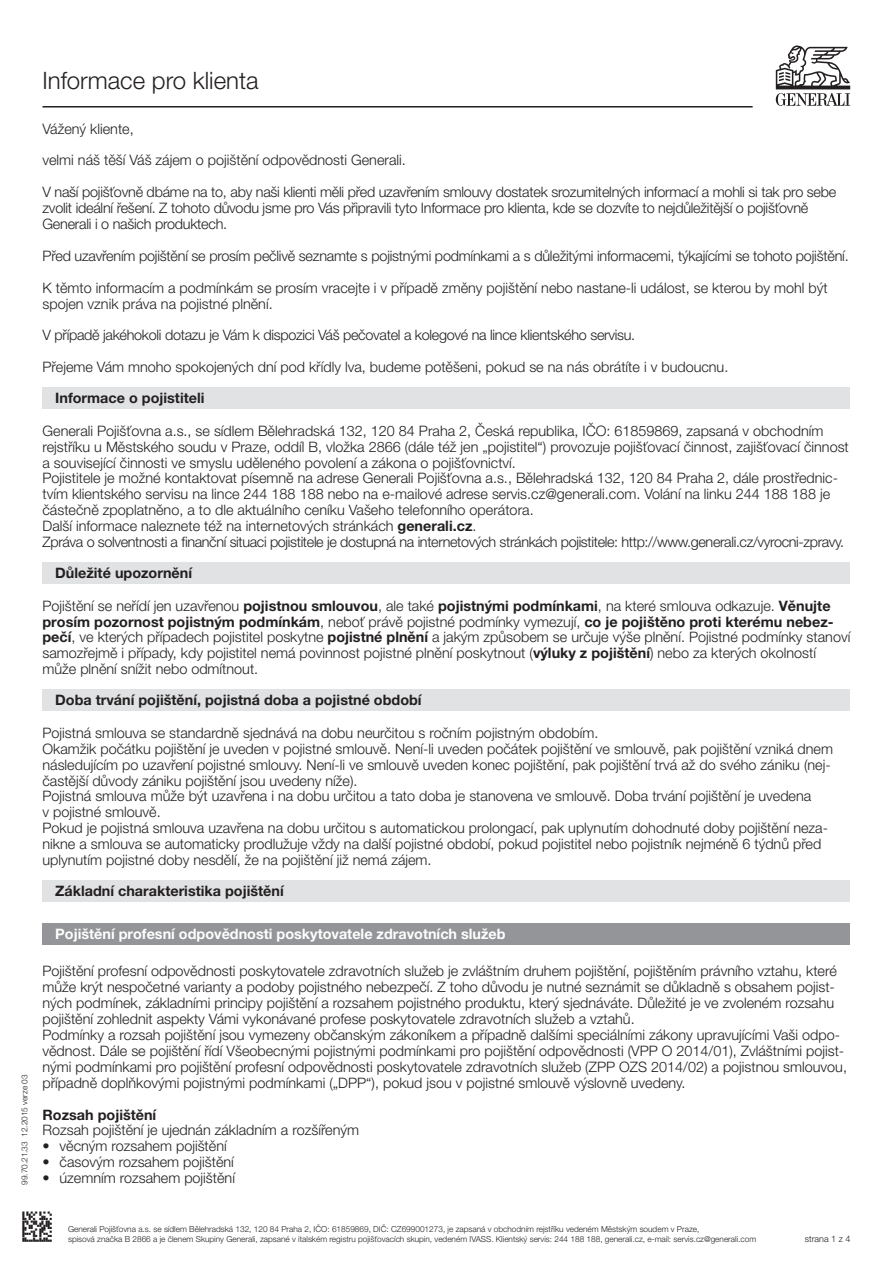
<style>
.page{position:relative;width:893px;height:1263px;background:#fff}
.page>*{position:absolute;margin:0;border:0;box-sizing:border-box;transform-origin:0 0}
.t1{font:300 24px "Helvetica Neue LT Pro";color:#231f20}
.t2{font:300 14.4px/15.9px "Helvetica Neue LT Pro";color:#231f20}
.t3{font:700 14.4px "Helvetica Neue LT Pro";color:#231f20}
.t4{font:300 14.4px "Helvetica Neue LT Pro";letter-spacing:-.02em;color:#231f20}
.t5{font:700 14.4px "Helvetica Neue LT Pro";color:#fff}
.t6{font:300 9px "Helvetica Neue LT Pro";color:#231f20}
.t7{font:8.4px/8.4px "ID Automation 2 D";color:#231f20;text-align:justify}
.t8{font:300 8.25px/9.8px "Helvetica Neue LT Pro";color:#231f20}
.s1{font-weight:700}
</style>
<div class="page">
<div style="left:43px;top:387px;width:807px;height:21px;background:#e1e2e4"></div>
<div style="left:43px;top:562px;width:807px;height:21px;background:#e1e2e4"></div>
<div style="left:43px;top:689px;width:807px;height:21px;background:#e1e2e4"></div>
<div style="left:43px;top:880px;width:807px;height:21px;background:#e1e2e4"></div>
<div style="left:43px;top:923px;width:807px;height:21px;background:#939598"></div>
<hr style="left:43px;top:106px;width:710px;height:2px;background:#231f20">
<svg style="left:776px;top:45px;width:74px;height:61px"></svg>
<p class="t8" style="left:20px;top:1185px;width:112px;rotate:-90deg">99.70.21.33 12.2015 verze 03</p>
<h1 class="t1" style="left:43px;top:66px;width:218px">Informace pro klienta</h1>
<p class="t2" style="left:43px;top:120px;width:93px">Vážený kliente,</p>
<p class="t2" style="left:43px;top:152px;width:365px">velmi náš těší Váš zájem o pojištění odpovědnosti Generali.</p>
<p class="t2" style="left:43px;top:184px;width:795px">V naší pojišťovně dbáme na to, aby naši klienti měli před uzavřením smlouvy dostatek srozumitelných informací a mohli si tak pro sebe zvolit ideální řešení. Z tohoto důvodu jsme pro Vás připravili tyto Informace pro klienta, kde se dozvíte to nejdůležitější o pojišťovně<br>Generali i o našich produktech.</p>
<p class="t2" style="left:43px;top:247px;width:808px">Před uzavřením pojištění se prosím pečlivě seznamte s pojistnými podmínkami a s důležitými informacemi, týkajícími se tohoto pojištění.</p>
<p class="t2" style="left:43px;top:279px;width:787px">K těmto informacím a podmínkám se prosím vracejte i v případě změny pojištění nebo nastane-li událost, se kterou by mohl být spojen vznik práva na pojistné plnění.</p>
<p class="t4" style="left:43px;top:326px;width:594px">V případě jakéhokoli dotazu je Vám k dispozici Váš pečovatel a kolegové na lince klientského servisu.</p>
<p class="t2" style="left:43px;top:359px;width:687px">Přejeme Vám mnoho spokojených dní pod křídly lva, budeme potěšeni, pokud se na nás obrátíte i v budoucnu.</p>
<p class="t3" style="left:55px;top:389px;width:151px">Informace o pojistiteli</p>
<p class="t2" style="left:43px;top:422px;width:808px">Generali Pojišťovna a.s., se sídlem Bělehradská 132, 120 84 Praha 2, Česká republika, IČO: 61859869, zapsaná v obchodním rejstříku u Městského soudu v Praze, oddíl B, vložka 2866 (dále též jen „pojistitel“) provozuje pojišťovací činnost, zajišťovací činnost a související činnosti ve smyslu uděleného povolení a zákona o pojišťovnictví.<br>Pojistitele je možné kontaktovat písemně na adrese Generali Pojišťovna a.s., Bělehradská 132, 120 84 Praha 2, dále prostřednic&shy;tvím klientského servisu na lince 244 188 188 nebo na e-mailové adrese servis.cz@generali.com. Volání na linku 244 188 188 je částečně zpoplatněno, a to dle aktuálního ceníku Vašeho telefonního operátora.<br>Další informace naleznete též na internetových stránkách <span class="s1">generali.cz</span>.<br>Zpráva o solventnosti a finanční situaci pojistitele je dostupná na internetových stránkách pojistitele: http://www.generali.cz/vyrocni-zpravy.</p>
<p class="t3" style="left:55px;top:564px;width:138px">Důležité upozornění</p>
<p class="t2" style="left:43px;top:597px;width:809px">Pojištění se neřídí jen uzavřenou <span class="s1">pojistnou smlouvou</span>, ale také <span class="s1">pojistnými podmínkami</span>, na které smlouva odkazuje. <span class="s1">Věnujte prosím pozornost pojistným podmínkám</span>, neboť právě pojistné podmínky vymezují, <span class="s1">co je pojištěno proti kterému nebez&shy;pečí</span>, ve kterých případech pojistitel poskytne <span class="s1">pojistné plnění</span> a jakým způsobem se určuje výše plnění. Pojistné podmínky stanoví samozřejmě i případy, kdy pojistitel nemá povinnost pojistné plnění poskytnout (<span class="s1">výluky z pojištění</span>) nebo za kterých okolností může plnění snížit nebo odmítnout.</p>
<p class="t3" style="left:55px;top:691px;width:368px">Doba trvání pojištění, pojistná doba a pojistné období</p>
<p class="t2" style="left:43px;top:724px;width:792px">Pojistná smlouva se standardně sjednává na dobu neurčitou s ročním pojistným obdobím.<br>Okamžik počátku pojištění je uveden v pojistné smlouvě. Není-li uveden počátek pojištění ve smlouvě, pak pojištění vzniká dnem následujícím po uzavření pojistné smlouvy. Není-li ve smlouvě uveden konec pojištění, pak pojištění trvá až do svého zániku (nej&shy;častější důvody zániku pojištění jsou uvedeny níže).<br>Pojistná smlouva může být uzavřena i na dobu určitou a tato doba je stanovena ve smlouvě. Doba trvání pojištění je uvedena<br>v pojistné smlouvě.<br>Pokud je pojistná smlouva uzavřena na dobu určitou s automatickou prolongací, pak uplynutím dohodnuté doby pojištění neza&shy;nikne a smlouva se automaticky prodlužuje vždy na další pojistné období, pokud pojistitel nebo pojistník nejméně 6 týdnů před uplynutím pojistné doby nesdělí, že na pojištění již nemá zájem.</p>
<p class="t3" style="left:55px;top:882px;width:230px">Základní charakteristika pojištění</p>
<p class="t5" style="left:55px;top:925px;width:452px">Pojištění profesní odpovědnosti poskytovatele zdravotních služeb</p>
<p class="t2" style="left:43px;top:963px;width:806px">Pojištění profesní odpovědnosti poskytovatele zdravotních služeb je zvláštním druhem pojištění, pojištěním právního vztahu, které může krýt nespočetné varianty a podoby pojistného nebezpečí. Z toho důvodu je nutné seznámit se důkladně s obsahem pojist&shy;ných podmínek, základními principy pojištění a rozsahem pojistného produktu, který sjednáváte. Důležité je ve zvoleném rozsahu pojištění zohlednit aspekty Vámi vykonávané profese poskytovatele zdravotních služeb a vztahů.<br>Podmínky a rozsah pojištění jsou vymezeny občanským zákoníkem a případně dalšími speciálními zákony upravujícími Vaši odpo&shy;vědnost. Dále se pojištění řídí Všeobecnými pojistnými podmínkami pro pojištění odpovědnosti (VPP O 2014/01), Zvláštními pojist&shy;nými podmínkami pro pojištění profesní odpovědnosti poskytovatele zdravotních služeb (ZPP OZS 2014/02) a pojistnou smlouvou, případně doplňkovými pojistnými podmínkami („DPP“), pokud jsou v pojistné smlouvě výslovně uvedeny.</p>
<p class="t3" style="left:43px;top:1105px;width:115px">Rozsah pojištění</p>
<p class="t2" style="left:43px;top:1122px;width:318px">Rozsah pojištění je ujednán základním a rozšířeným</p>
<p class="t2" style="left:43px;top:1138px;width:186px">• věcným rozsahem pojištění</p>
<p class="t2" style="left:43px;top:1154px;width:193px">• časovým rozsahem pojištění</p>
<p class="t2" style="left:43px;top:1170px;width:194px">• územním rozsahem pojištění</p>
<p class="t7" style="left:22px;top:1213px;width:31px">AODIFKHPCMEOHK AGDMEDDNJCMBAK AFNNLIGPADFNOK DDLLLDLLDLDDLL</p>
<p class="t8" style="left:68px;top:1224px;width:690px">Generali Pojišťovna a.s. se sídlem Bělehradská 132, 120 84 Praha 2, IČO: 61859869, DIČ: CZ699001273, je zapsaná v obchodním rejstříku vedeném Městským soudem v Praze,<br>spisová značka B 2866 a je členem Skupiny Generali, zapsané v italském registru pojišťovacích skupin, vedeném IVASS. Klientský servis: 244 188 188, generali.cz, e-mail: servis.cz@generali.com</p>
<p class="t6" style="left:805px;top:1233px;width:47px">strana 1 z 4</p>
</div>
